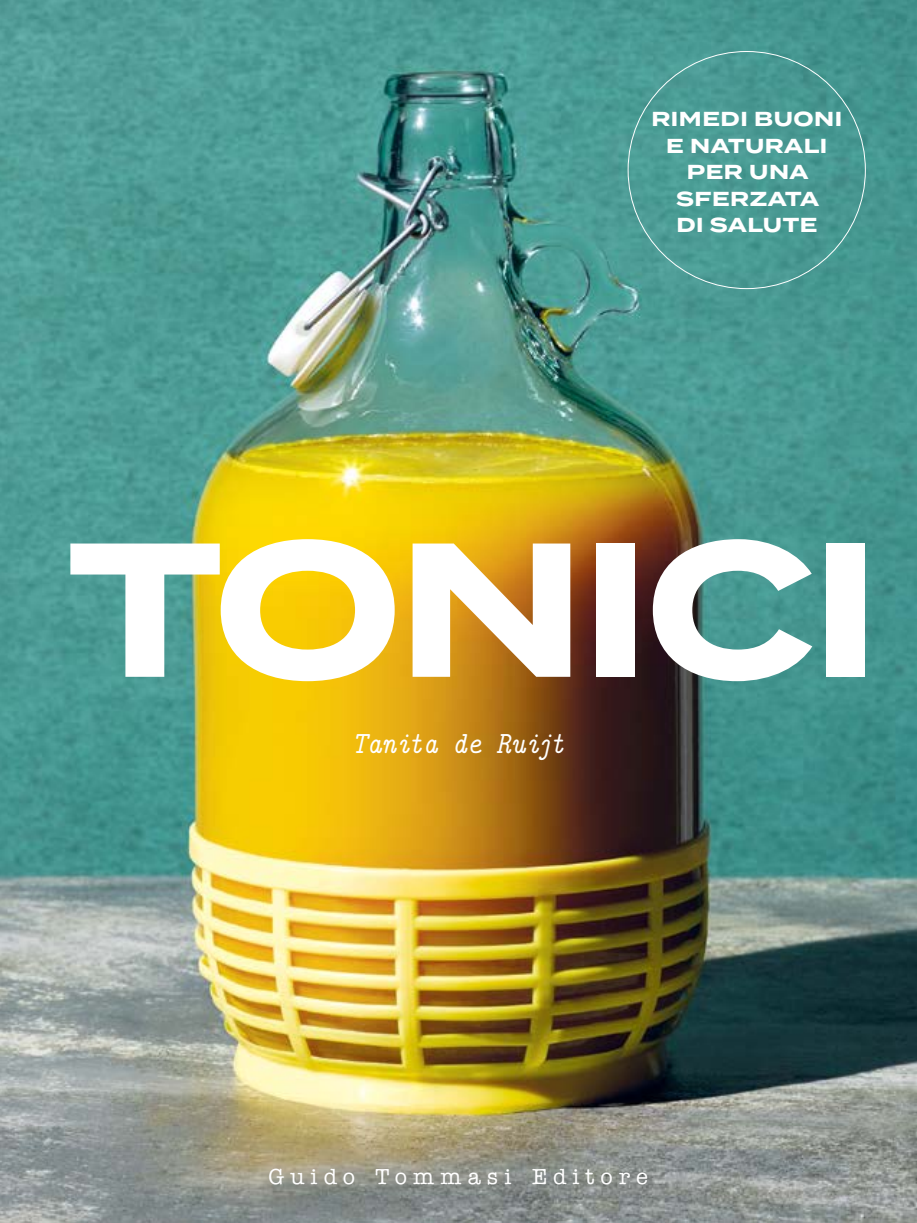
<style>
.page{position:relative;width:917px;height:1223px;background:#fff}
.page>*{position:absolute;margin:0;border:0;box-sizing:border-box;transform-origin:0 0}
.t1{font:700 190.4px "Termina";letter-spacing:-.03em;color:#fff}
.t2{font:italic 31px "LM Mono 10";color:#fff;scale:.9 1}
.t3{font:500 22px "American Typewriter";letter-spacing:.275em;color:#fff}
.t4{font:700 20.2px/26.6px "Termina";letter-spacing:.025em;color:#fff;text-align:center}
</style>
<div class="page">
<img style="left:0;top:0;width:916px;height:1223px">
<p class="t4" style="left:651px;top:106px;width:192px">RIMEDI BUONI<br>E NATURALI<br>PER UNA<br>SFERZATA<br>DI SALUTE</p>
<h1 class="t1" style="left:67px;top:468px;width:783px">TONICI</h1>
<h2 class="t2" style="left:352px;top:722px;width:237px">Tanita de Ruijt</h2>
<p class="t3" style="left:268px;top:1164px;width:381px">Guido Tommasi Editore</p>
</div>
